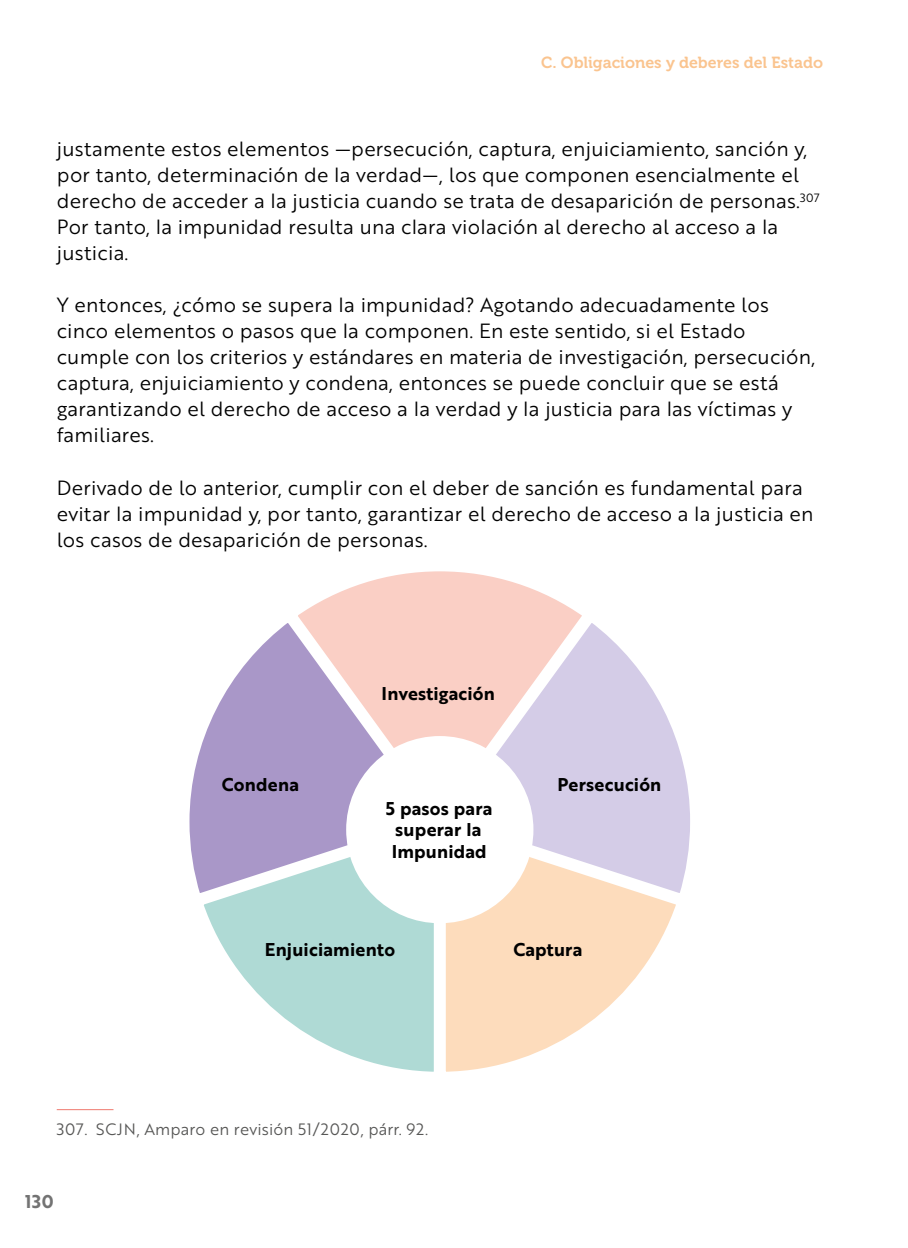
<style>
.page{position:relative;width:908px;height:1248px;background:#fff}
.page>*{position:absolute;margin:0;border:0;box-sizing:border-box;transform-origin:0 0}
.Texto_General{font:20px/26px "Brother 1816 Book";letter-spacing:.01em;color:#000}
.Nota-alpie{font:18px/21.6px "Brother 1816 Bold";letter-spacing:.01em;color:#000;text-align:center}
.t1{font:18px "Brother 1816 Bold";color:#737373}
.Nota-alpie-2{font:16px "Brother 1816 Book";letter-spacing:.01em;color:#575756}
.t2{font:16px "Museo 700";color:#fac48f}
</style>
<div class="page">
<hr style="left:57px;top:1109px;width:56px;height:1px;background:#ef7a6f">
<svg style="left:306px;top:571px;width:267px;height:39px"></svg>
<svg style="left:443px;top:610px;width:247px;height:249px"></svg>
<svg style="left:445px;top:817px;width:242px;height:255px"></svg>
<svg style="left:204px;top:904px;width:230px;height:168px"></svg>
<svg style="left:189px;top:610px;width:254px;height:294px"></svg>
<div style="left:346px;top:736px;width:187px;height:187px;background:#fff;border-radius:50%"></div>
<p class="t2" style="left:541px;top:54px;width:283px">C. Obligaciones y deberes del Estado</p>
<p class="Texto_General" style="left:57px;top:135px;width:764px">justamente estos elementos —persecución, captura, enjuiciamiento, sanción y, por tanto, determinación de la verdad—, los que componen esencialmente el derecho de acceder a la justicia cuando se trata de desaparición de personas.<sup>307<br></sup>Por tanto, la impunidad resulta una clara violación al derecho al acceso a la justicia.</p>
<p class="Texto_General" style="left:57px;top:291px;width:759px">Y entonces, ¿cómo se supera la impunidad? Agotando adecuadamente los cinco elementos o pasos que la componen. En este sentido, si el Estado cumple con los criterios y estándares en materia de investigación, persecución, captura, enjuiciamiento y condena, entonces se puede concluir que se está garantizando el derecho de acceso a la verdad y la justicia para las víctimas y familiares.</p>
<p class="Texto_General" style="left:57px;top:473px;width:758px">Derivado de lo anterior, cumplir con el deber de sanción es fundamental para evitar la impunidad y, por tanto, garantizar el derecho de acceso a la justicia en los casos de desaparición de personas.</p>
<p class="Nota-alpie" style="left:222px;top:773px;width:79px">Condena</p>
<p class="Nota-alpie" style="left:381px;top:682px;width:115px">Investigación</p>
<p class="Nota-alpie" style="left:386px;top:796px;width:108px">5 pasos para superar la<br>Impunidad</p>
<p class="Nota-alpie" style="left:557px;top:773px;width:105px">Persecución</p>
<p class="Nota-alpie" style="left:265px;top:938px;width:132px">Enjuiciamiento</p>
<p class="Nota-alpie" style="left:513px;top:938px;width:70px">Captura</p>
<p class="Nota-alpie-2" style="left:57px;top:1116px;width:373px">307. SCJN, Amparo en revisión 51/2020, párr. 92.</p>
<p class="t1" style="left:25px;top:1187px;width:30px">130</p>
</div>
